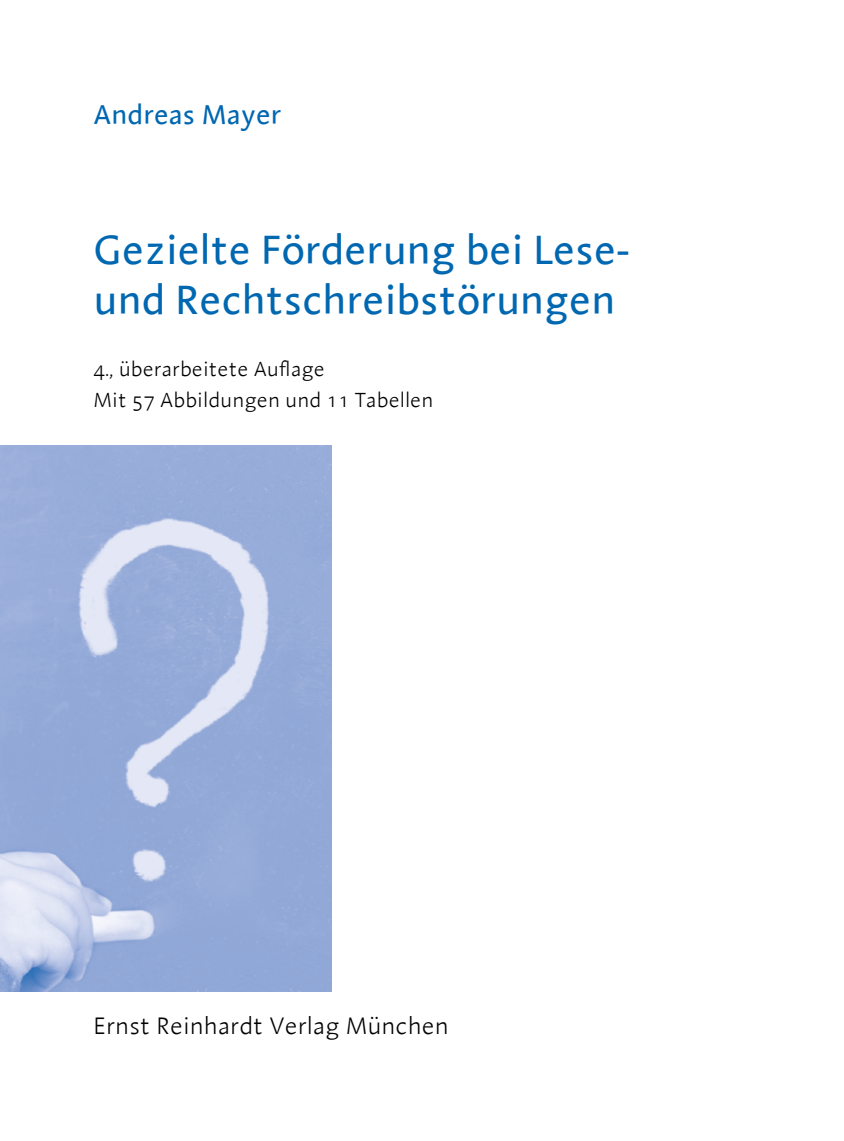
<style>
.page{position:relative;width:844px;height:1141px;background:#fff}
.page>*{position:absolute;margin:0;border:0;box-sizing:border-box;transform-origin:0 0}
.t1{font:42px/50.8px "Linotype Aroma";color:#0067b1}
.t2{font:28px "Linotype Aroma";color:#0067b1}
.t3{font:300 24.5px "Linotype Aroma";color:#000}
.t4{font:300 21px/31.5px "Linotype Aroma";color:#000}
</style>
<div class="page">
<img style="left:0;top:445px;width:331px;height:546px">
<h2 class="t2" style="left:94px;top:96px;width:189px">Andreas Mayer</h2>
<h1 class="t1" style="left:94px;top:223px;width:538px">Gezielte Förderung bei Lese&shy;und Rechtschreibstörungen</h1>
<p class="t4" style="left:94px;top:353px;width:341px">4., überarbeitete Auflage<br>Mit 57 Abbildungen und 11 Tabellen</p>
<p class="t3" style="left:94px;top:1011px;width:357px">Ernst Reinhardt Verlag München</p>
</div>
